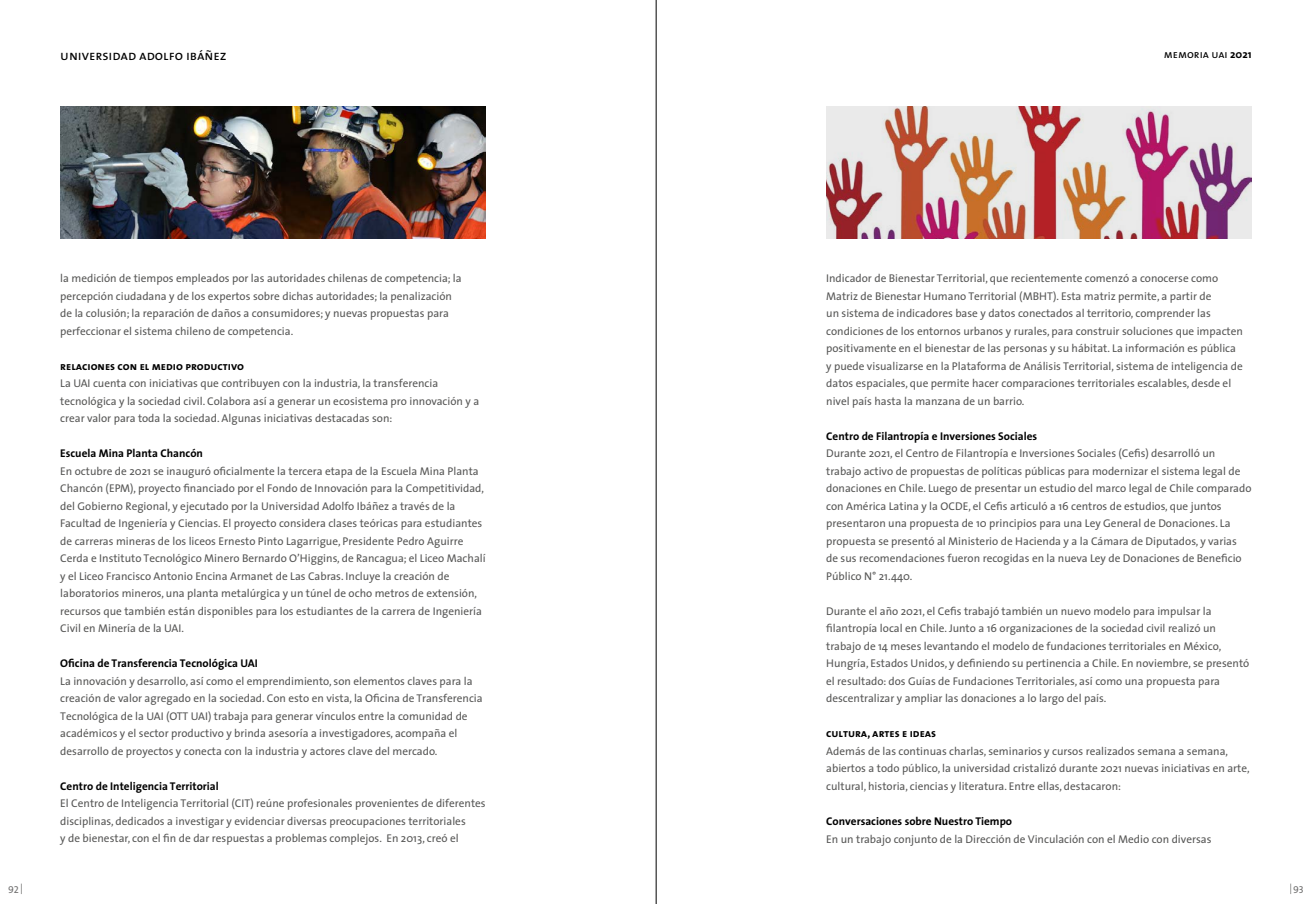
<style>
.page{position:relative;width:1312px;height:904px;background:#fff}
.page>*{position:absolute;margin:0;border:0;box-sizing:border-box;transform-origin:0 0}
.t1{font:13.75px "The Sans Regular Caps";color:#000}
.t2{font:11.25px/17.5px "The Sans";color:#575756}
.t3{font:700 11.25px "The Sans";color:#000}
.t4{font:11.25px "The Sans Bold Caps";color:#000}
.t5{font:11.25px "The Sans Regular Caps";color:#000}
.t6{font:10px "The Sans Regular Caps";color:#706f6f}
.s1{font-family:"The Sans";font-weight:700}
</style>
<div class="page">
<hr style="left:655px;top:0;width:1px;height:904px;background:#000">
<img style="left:826px;top:106px;width:425px;height:133px">
<img style="left:60px;top:106px;width:425px;height:133px">
<p class="t1" style="left:60px;top:48px;width:168px">universidad adolfo ibáñez</p>
<p class="t5" style="left:1163px;top:48px;width:89px">memoria uai <span class="s1">2021</span></p>
<p class="t2" style="left:60px;top:269px;width:402px">la medición de tiempos empleados por las autoridades chilenas de competencia; la percepción ciudadana y de los expertos sobre dichas autoridades; la penalización de la colusión; la reparación de daños a consumidores; y nuevas propuestas para perfeccionar el sistema chileno de competencia.</p>
<p class="t4" style="left:60px;top:356px;width:185px">relaciones con el medio productivo</p>
<p class="t2" style="left:60px;top:374px;width:420px">La UAI cuenta con iniciativas que contribuyen con la industria, la transferencia tecnológica y la sociedad civil. Colabora así a generar un ecosistema pro innovación y a crear valor para toda la sociedad. Algunas iniciativas destacadas son:</p>
<p class="t3" style="left:60px;top:444px;width:144px">Escuela Mina Planta Chancón</p>
<p class="t2" style="left:60px;top:462px;width:427px">En octubre de 2021 se inauguró oficialmente la tercera etapa de la Escuela Mina Planta Chancón (EPM), proyecto financiado por el Fondo de Innovación para la Competitividad, del Gobierno Regional, y ejecutado por la Universidad Adolfo Ibáñez a través de la Facultad de Ingeniería y Ciencias. El proyecto considera clases teóricas para estudiantes de carreras mineras de los liceos Ernesto Pinto Lagarrigue, Presidente Pedro Aguirre Cerda e Instituto Tecnológico Minero Bernardo O’Higgins, de Rancagua; el Liceo Machalí y el Liceo Francisco Antonio Encina Armanet de Las Cabras. Incluye la creación de laboratorios mineros, una planta metalúrgica y un túnel de ocho metros de extensión, recursos que también están disponibles para los estudiantes de la carrera de Ingeniería Civil en Minería de la UAI.</p>
<p class="t3" style="left:60px;top:654px;width:199px">Oficina de Transferencia Tecnológica UAI</p>
<p class="t2" style="left:60px;top:672px;width:424px">La innovación y desarrollo, así como el emprendimiento, son elementos claves para la creación de valor agregado en la sociedad. Con esto en vista, la Oficina de Transferencia Tecnológica de la UAI (OTT UAI) trabaja para generar vínculos entre la comunidad de académicos y el sector productivo y brinda asesoría a investigadores, acompaña el desarrollo de proyectos y conecta con la industria y actores clave del mercado.</p>
<p class="t3" style="left:60px;top:776px;width:160px">Centro de Inteligencia Territorial</p>
<p class="t2" style="left:60px;top:794px;width:427px">El Centro de Inteligencia Territorial (CIT) reúne profesionales provenientes de diferentes disciplinas, dedicados a investigar y evidenciar diversas preocupaciones territoriales<br>y de bienestar, con el fin de dar respuestas a problemas complejos. En 2013, creó el</p>
<p class="t2" style="left:826px;top:269px;width:418px">Indicador de Bienestar Territorial, que recientemente comenzó a conocerse como Matriz de Bienestar Humano Territorial (MBHT). Esta matriz permite, a partir de<br>un sistema de indicadores base y datos conectados al territorio, comprender las condiciones de los entornos urbanos y rurales, para construir soluciones que impacten positivamente en el bienestar de las personas y su hábitat. La información es pública y puede visualizarse en la Plataforma de Análisis Territorial, sistema de inteligencia de datos espaciales, que permite hacer comparaciones territoriales escalables, desde el nivel país hasta la manzana de un barrio.</p>
<p class="t3" style="left:826px;top:426px;width:213px">Centro de Filantropía e Inversiones Sociales</p>
<p class="t2" style="left:826px;top:444px;width:427px">Durante 2021, el Centro de Filantropía e Inversiones Sociales (Cefis) desarrolló un trabajo activo de propuestas de políticas públicas para modernizar el sistema legal de donaciones en Chile. Luego de presentar un estudio del marco legal de Chile comparado con América Latina y la OCDE, el Cefis articuló a 16 centros de estudios, que juntos presentaron una propuesta de 10 principios para una Ley General de Donaciones. La propuesta se presentó al Ministerio de Hacienda y a la Cámara de Diputados, y varias de sus recomendaciones fueron recogidas en la nueva Ley de Donaciones de Beneficio Público N° 21.440.</p>
<p class="t2" style="left:826px;top:602px;width:424px">Durante el año 2021, el Cefis trabajó también un nuevo modelo para impulsar la filantropía local en Chile. Junto a 16 organizaciones de la sociedad civil realizó un trabajo de 14 meses levantando el modelo de fundaciones territoriales en México, Hungría, Estados Unidos, y definiendo su pertinencia a Chile. En noviembre, se presentó el resultado: dos Guías de Fundaciones Territoriales, así como una propuesta para descentralizar y ampliar las donaciones a lo largo del país.</p>
<p class="t4" style="left:826px;top:724px;width:111px">cultura, artes e ideas</p>
<p class="t2" style="left:826px;top:742px;width:425px">Además de las continuas charlas, seminarios y cursos realizados semana a semana, abiertos a todo público, la universidad cristalizó durante 2021 nuevas iniciativas en arte, cultural, historia, ciencias y literatura. Entre ellas, destacaron:</p>
<p class="t3" style="left:826px;top:811px;width:187px">Conversaciones sobre Nuestro Tiempo</p>
<p class="t2" style="left:826px;top:829px;width:387px">En un trabajo conjunto de la Dirección de Vinculación con el Medio con diversas</p>
<p class="t6" style="left:8px;top:883px;width:12px">92</p>
<p class="t6" style="left:1292px;top:883px;width:12px">93</p>
</div>
